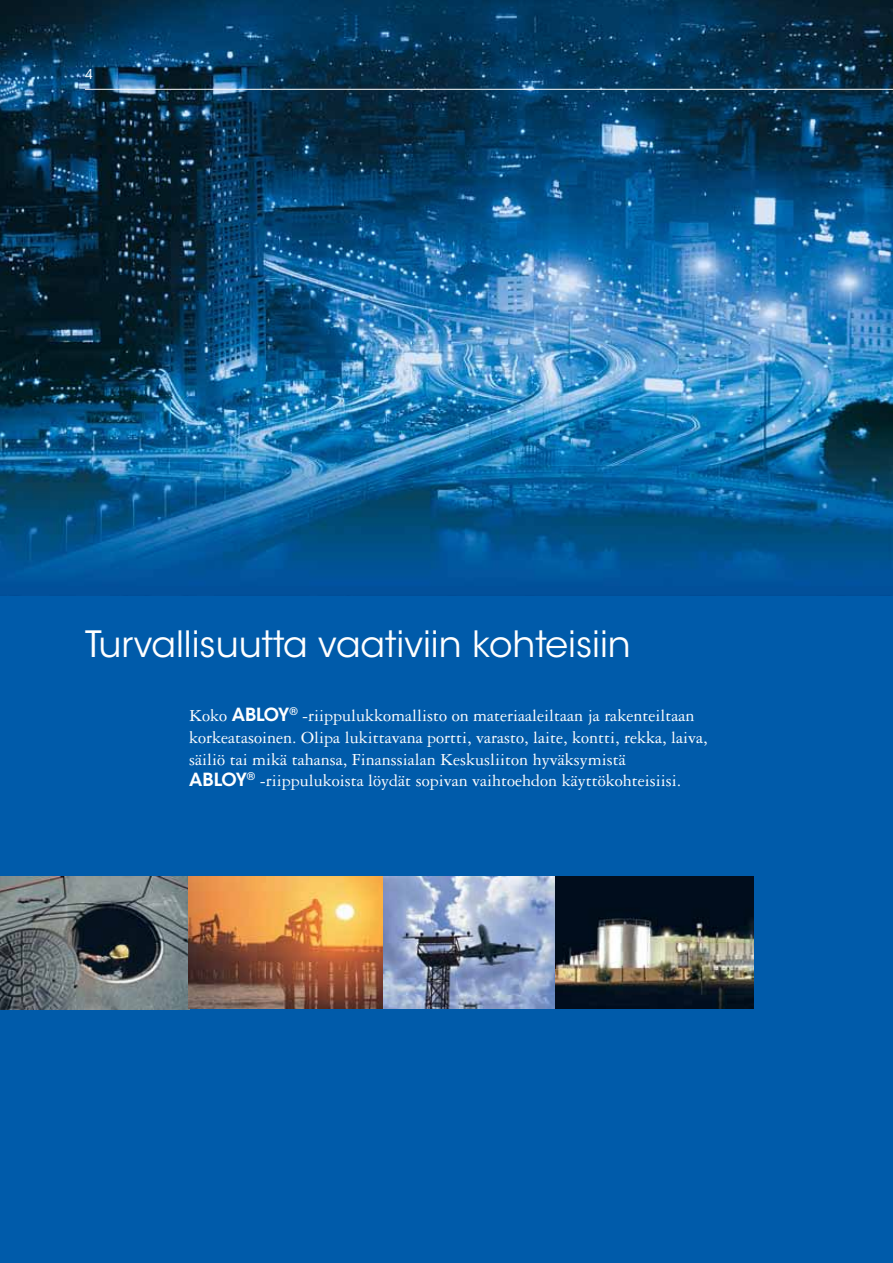
<style>
.page{position:relative;width:893px;height:1263px;background:#005baa}
.page>*{position:absolute;margin:0;border:0;box-sizing:border-box;transform-origin:0 0}
.t1{font:36px "ITC Avant Garde Std";color:#fff}
.t2{font:18px/21.6px "Garamond 3 LT Std";color:#fff}
.t3{font:13.5px "ITC Avant Garde Std";color:#fff}
.s1{font-family:"ITC Avant Garde Std";font-weight:600}
</style>
<div class="page">
<img style="left:0;top:0;width:893px;height:595px">
<img style="left:0;top:876px;width:753px;height:134px">
<hr style="left:85px;top:89px;width:808px;height:1px;background:#fff">
<p class="t3" style="left:85px;top:66px;width:9px">4</p>
<h1 class="t1" style="left:85px;top:622px;width:547px">Turvallisuutta vaativiin kohteisiin</h1>
<p class="t2" style="left:189px;top:705px;width:520px">Koko <span class="s1">ABLOY</span><sup>®</sup> -riippulukkomallisto on materiaaleiltaan ja rakenteiltaan korkeatasoinen. Olipa lukittavana portti, varasto, laite, kontti, rekka, laiva, säiliö tai mikä tahansa, Finanssialan Keskusliiton hyväksymistä<br><span class="s1">ABLOY</span><sup>®</sup> -riippulukoista löydät sopivan vaihtoehdon käyttökohteisiisi.</p>
</div>
